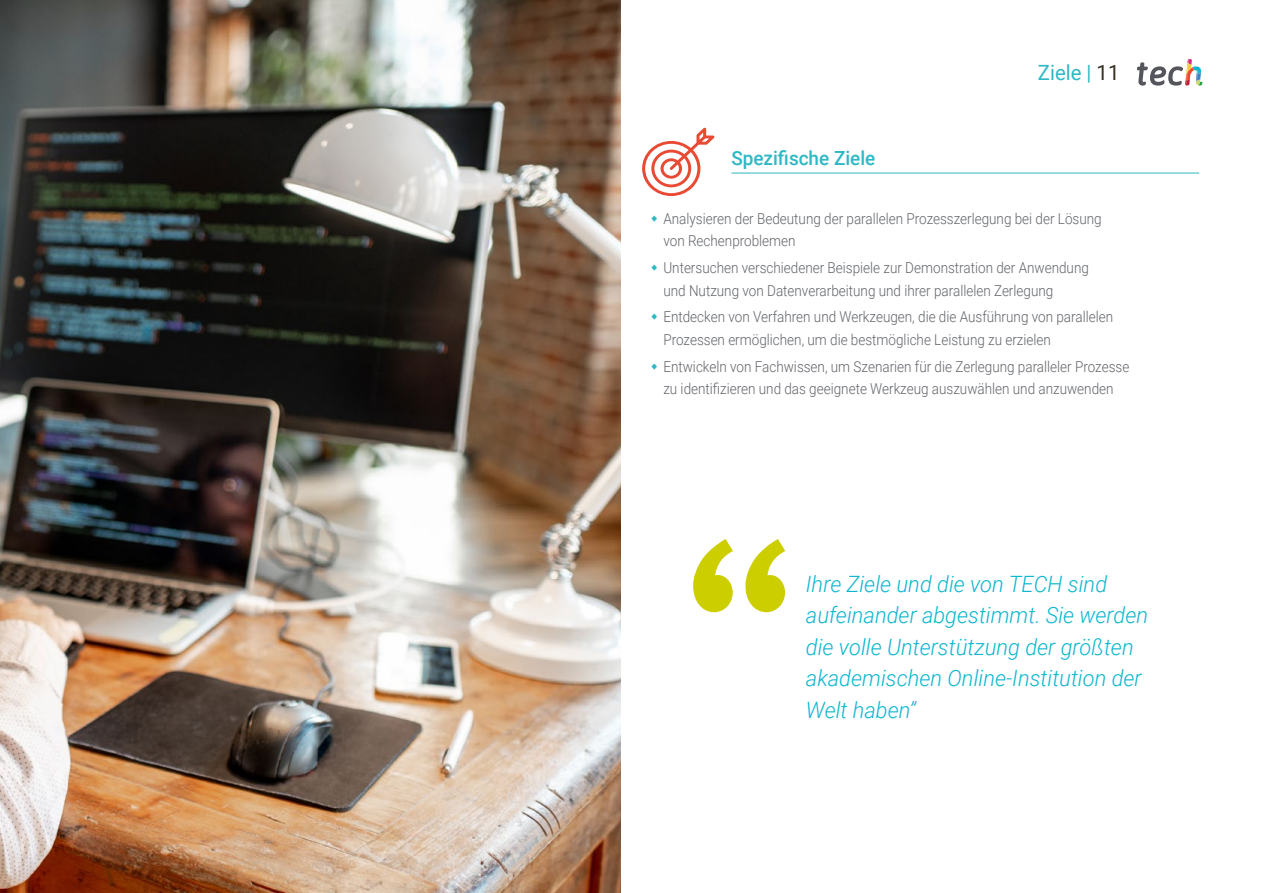
<style>
.page{position:relative;width:1263px;height:893px;background:#fff}
.page>*{position:absolute;margin:0;border:0;box-sizing:border-box;transform-origin:0 0}
.t1{font:italic 300 22.5px/31.5px "Roboto";color:#0fb6cf}
.t2{font:21px "Roboto";color:#2db8c5}
.t3{font:500 19.5px "Roboto";color:#2db8c5}
.t4{font:300 15px/22.5px "Roboto";color:#61646a;scale:.9 1}
.s1{color:#312e20}
</style>
<div class="page">
<hr style="left:731px;top:173px;width:468px;height:1px;background:#2db8c5">
<svg style="left:642px;top:128px;width:72px;height:68px"></svg>
<img style="left:0;top:0;width:621px;height:893px">
<svg style="left:1137px;top:59px;width:65px;height:27px"></svg>
<svg style="left:693px;top:539px;width:92px;height:73px"></svg>
<h3 class="t3" style="left:731px;top:144px;width:145px">Spezifische Ziele</h3>
<h2 class="t2" style="left:1038px;top:57px;width:83px">Ziele | <span class="s1">11</span></h2>
<p class="t4" style="left:663px;top:207px;width:489px">Analysieren der Bedeutung der parallelen Prozesszerlegung bei der Lösung von Rechenproblemen</p>
<p class="t4" style="left:663px;top:256px;width:474px">Untersuchen verschiedener Beispiele zur Demonstration der Anwendung und Nutzung von Datenverarbeitung und ihrer parallelen Zerlegung</p>
<p class="t4" style="left:663px;top:305px;width:501px">Entdecken von Verfahren und Werkzeugen, die die Ausführung von parallelen<br>Prozessen ermöglichen, um die bestmögliche Leistung zu erzielen</p>
<p class="t4" style="left:663px;top:355px;width:519px">Entwickeln von Fachwissen, um Szenarien für die Zerlegung paralleler Prozesse zu identifizieren und das geeignete Werkzeug auszuwählen und anzuwenden</p>
<h1 class="t1" style="left:806px;top:567px;width:344px">Ihre Ziele und die von TECH sind aufeinander abgestimmt. Sie werden die volle Unterstützung der größten akademischen Online-Institution der<br>Welt haben”</h1>
</div>
